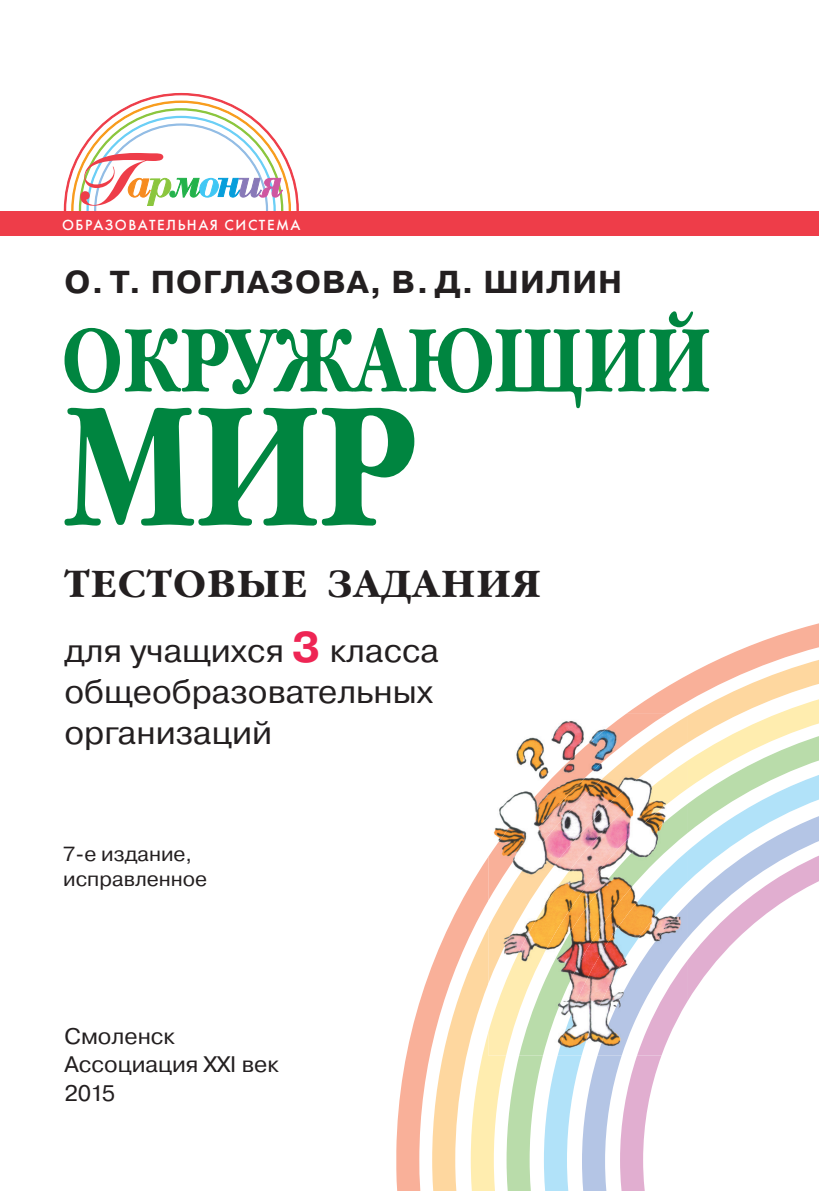
<style>
.page{position:relative;width:819px;height:1191px;background:#fff}
.page>*{position:absolute;margin:0;border:0;box-sizing:border-box;transform-origin:0 0}
.t1{font:700 37.45px "Garamond C";letter-spacing:.03em;color:#231f20}
.t2{font:32.73px/40.8px "Pragmatica C San Pin";color:#231f20}
.t3{font:700 31.68px "Pragmatica C San Pin";letter-spacing:.03em;color:#231f20}
.t4{font:22.4px/28.5px "Pragmatica C San Pin";color:#231f20}
.t5{font:20.47px/24.5px "Pragmatica C San Pin";color:#231f20}
.t6{font:15.22px "Futura Medium C";letter-spacing:.1em;color:#fff}
.s1{font-weight:700;font-size:42.88px;color:#ee2554}
</style>
<div class="page">
<svg style="left:396px;top:623px;width:423px;height:568px"></svg>
<svg style="left:432px;top:653px;width:387px;height:538px"></svg>
<svg style="left:470px;top:692px;width:349px;height:499px"></svg>
<svg style="left:506px;top:729px;width:313px;height:462px"></svg>
<svg style="left:544px;top:767px;width:275px;height:424px"></svg>
<svg style="left:582px;top:807px;width:237px;height:384px"></svg>
<svg style="left:620px;top:845px;width:199px;height:346px"></svg>
<div style="left:0;top:211px;width:819px;height:25px;background:#ee3d49"></div>
<svg style="left:64px;top:93px;width:235px;height:118px"></svg>
<img style="left:488px;top:716px;width:199px;height:45px">
<img style="left:488px;top:761px;width:199px;height:294px">
<img style="left:519px;top:804px;width:168px;height:251px">
<img style="left:557px;top:851px;width:130px;height:204px">
<img style="left:597px;top:904px;width:90px;height:151px">
<img style="left:637px;top:961px;width:50px;height:94px">
<svg style="left:64px;top:311px;width:645px;height:97px"></svg>
<svg style="left:64px;top:408px;width:350px;height:118px"></svg>
<p class="t6" style="left:62px;top:216px;width:240px">ОБРАЗОВАТЕЛЬНАЯ СИСТЕМА</p>
<p class="t3" style="left:64px;top:270px;width:559px">О. Т. ПОГЛАЗОВА, В. Д. ШИЛИН</p>
<p class="t1" style="left:64px;top:563px;width:478px">ТЕСТОВЫЕ ЗАДАНИЯ</p>
<p class="t2" style="left:64px;top:634px;width:376px">для учащихся <span class="s1">3</span> класса общеобразовательных организаций</p>
<p class="t5" style="left:63px;top:844px;width:145px">7-е издание, исправленное</p>
<p class="t4" style="left:64px;top:1024px;width:216px">Смоленск<br>Ассоциация XXI век<br>2015</p>
</div>
